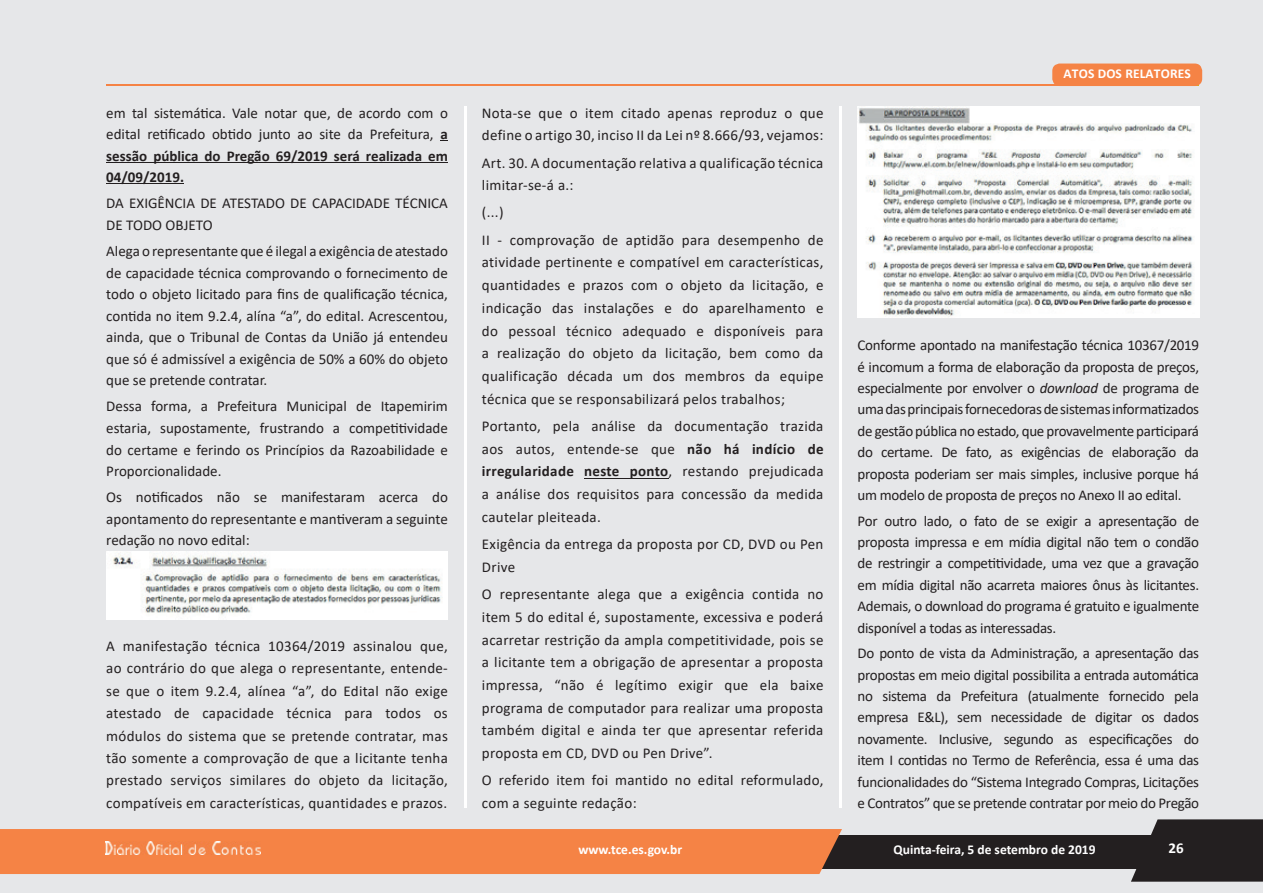
<style>
.page{position:relative;width:1263px;height:893px;background:#e6e7e9}
.page>*{position:absolute;margin:0;border:0;box-sizing:border-box;transform-origin:0 0}
.t1{font:15px/22.6px "Calibri";letter-spacing:.005em;color:#231f20;text-align:justify}
.t2{font:700 15px "Calibri";color:#fff}
.t3{font:700 13.5px "Calibri";color:#fff}
.s1{font-weight:700}
.s2{font-style:italic}
</style>
<div class="page">
<svg style="left:1131px;top:819px;width:132px;height:63px;background:#3b3738"></svg>
<div style="left:804px;top:835px;width:459px;height:33px;background:#231f20"></div>
<hr style="left:465px;top:106px;width:2px;height:702px;background:#fff">
<hr style="left:839px;top:106px;width:3px;height:702px;background:#fff">
<div style="left:0;top:829px;width:842px;height:45px;background:#f58345"></div>
<div style="left:1052px;top:64px;width:150px;height:22px;background:#f58345;border-radius:8px"></div>
<hr style="left:106px;top:85px;width:1021px;height:1px;background:#f58345">
<img style="left:105px;top:842px;width:156px;height:13px">
<hr style="left:106px;top:162px;width:342px;height:1px;background:#231f20">
<hr style="left:106px;top:183px;width:78px;height:1px;background:#231f20">
<img style="left:106px;top:552px;width:342px;height:68px">
<hr style="left:584px;top:478px;width:84px;height:1px;background:#231f20">
<img style="left:857px;top:107px;width:342px;height:211px">
<p class="t1" style="left:106px;top:101px;width:343px;line-height:21.6px">em tal sistemática. Vale notar que, de acordo com o edital retificado obtido junto ao site da Prefeitura, <span class="s1">a sessão pública do Pregão 69/2019 será realizada em 04/09/2019.</span></p>
<p class="t1" style="left:106px;top:192px;width:343px;line-height:21.6px">DA EXIGÊNCIA DE ATESTADO DE CAPACIDADE TÉCNICA<br>DE TODO OBJETO</p>
<p class="t1" style="left:106px;top:240px;width:343px;line-height:21.6px">Alega o representante que é ilegal a exigência de atestado de capacidade técnica comprovando o fornecimento de todo o objeto licitado para fins de qualificação técnica, contida no item 9.2.4, alína “a”, do edital. Acrescentou, ainda, que o Tribunal de Contas da União já entendeu que só é admissível a exigência de 50% a 60% do objeto que se pretende contratar.</p>
<p class="t1" style="left:106px;top:395px;width:343px;line-height:21.6px">Dessa forma, a Prefeitura Municipal de Itapemirim estaria, supostamente, frustrando a competitividade do certame e ferindo os Princípios da Razoabilidade e Proporcionalidade.</p>
<p class="t1" style="left:106px;top:486px;width:343px;line-height:21.6px">Os notificados não se manifestaram acerca do apontamento do representante e mantiveram a seguinte redação no novo edital:</p>
<p class="t1" style="left:106px;top:634px;width:343px">A manifestação técnica 10364/2019 assinalou que, ao contrário do que alega o representante, entende&shy;se que o item 9.2.4, alínea “a”, do Edital não exige atestado de capacidade técnica para todos os módulos do sistema que se pretende contratar, mas tão somente a comprovação de que a licitante tenha prestado serviços similares do objeto da licitação, compatíveis em características, quantidades e prazos.</p>
<p class="t1" style="left:482px;top:101px;width:343px">Nota-se que o item citado apenas reproduz o que define o artigo 30, inciso II da Lei nº 8.666/93, vejamos:</p>
<p class="t1" style="left:482px;top:151px;width:343px">Art. 30. A documentação relativa a qualificação técnica limitar-se-á a.:</p>
<p class="t1" style="left:482px;top:199px;width:343px;line-height:27.2px">(...)<br>II - comprovação de aptidão para desempenho de</p>
<p class="t1" style="left:482px;top:251px;width:343px">atividade pertinente e compatível em características, quantidades e prazos com o objeto da licitação, e indicação das instalações e do aparelhamento e do pessoal técnico adequado e disponíveis para a realização do objeto da licitação, bem como da qualificação década um dos membros da equipe técnica que se responsabilizará pelos trabalhos;</p>
<p class="t1" style="left:482px;top:414px;width:343px">Portanto, pela análise da documentação trazida aos autos, entende-se que <span class="s1">não há indício de irregularidade neste ponto</span>, restando prejudicada a análise dos requisitos para concessão da medida cautelar pleiteada.</p>
<p class="t1" style="left:482px;top:532px;width:343px">Exigência da entrega da proposta por CD, DVD ou Pen<br>Drive</p>
<p class="t1" style="left:482px;top:582px;width:343px">O representante alega que a exigência contida no item 5 do edital é, supostamente, excessiva e poderá acarretar restrição da ampla competitividade, pois se a licitante tem a obrigação de apresentar a proposta impressa, “não é legítimo exigir que ela baixe programa de computador para realizar uma proposta também digital e ainda ter que apresentar referida proposta em CD, DVD ou Pen Drive”.</p>
<p class="t1" style="left:482px;top:769px;width:343px">O referido item foi mantido no edital reformulado, com a seguinte redação:</p>
<p class="t3" style="left:578px;top:840px;width:105px">www.tce.es.gov.br</p>
<p class="t3" style="left:1063px;top:64px;width:129px">ATOS DOS RELATORES</p>
<p class="t1" style="left:857px;top:334px;width:343px;line-height:21.3px">Conforme apontado na manifestação técnica 10367/2019 é incomum a forma de elaboração da proposta de preços, especialmente por envolver o <span class="s2">download</span> de programa de uma das principais fornecedoras de sistemas informatizados de gestão pública no estado, que provavelmente participará do certame. De fato, as exigências de elaboração da proposta poderiam ser mais simples, inclusive porque há um modelo de proposta de preços no Anexo II ao edital.</p>
<p class="t1" style="left:857px;top:510px;width:343px;line-height:21.3px">Por outro lado, o fato de se exigir a apresentação de proposta impressa e em mídia digital não tem o condão de restringir a competitividade, uma vez que a gravação em mídia digital não acarreta maiores ônus às licitantes.<br>Ademais, o download do programa é gratuito e igualmente disponível a todas as interessadas.</p>
<p class="t1" style="left:857px;top:642px;width:343px;line-height:21.3px">Do ponto de vista da Administração, a apresentação das propostas em meio digital possibilita a entrada automática no sistema da Prefeitura (atualmente fornecido pela empresa E&amp;L), sem necessidade de digitar os dados novamente. Inclusive, segundo as especificações do item I contidas no Termo de Referência, essa é uma das funcionalidades do “Sistema Integrado Compras, Licitações e Contratos” que se pretende contratar por meio do Pregão</p>
<p class="t3" style="left:893px;top:840px;width:204px">Quinta-feira, 5 de setembro de 2019</p>
<p class="t2" style="left:1168px;top:837px;width:17px">26</p>
</div>
